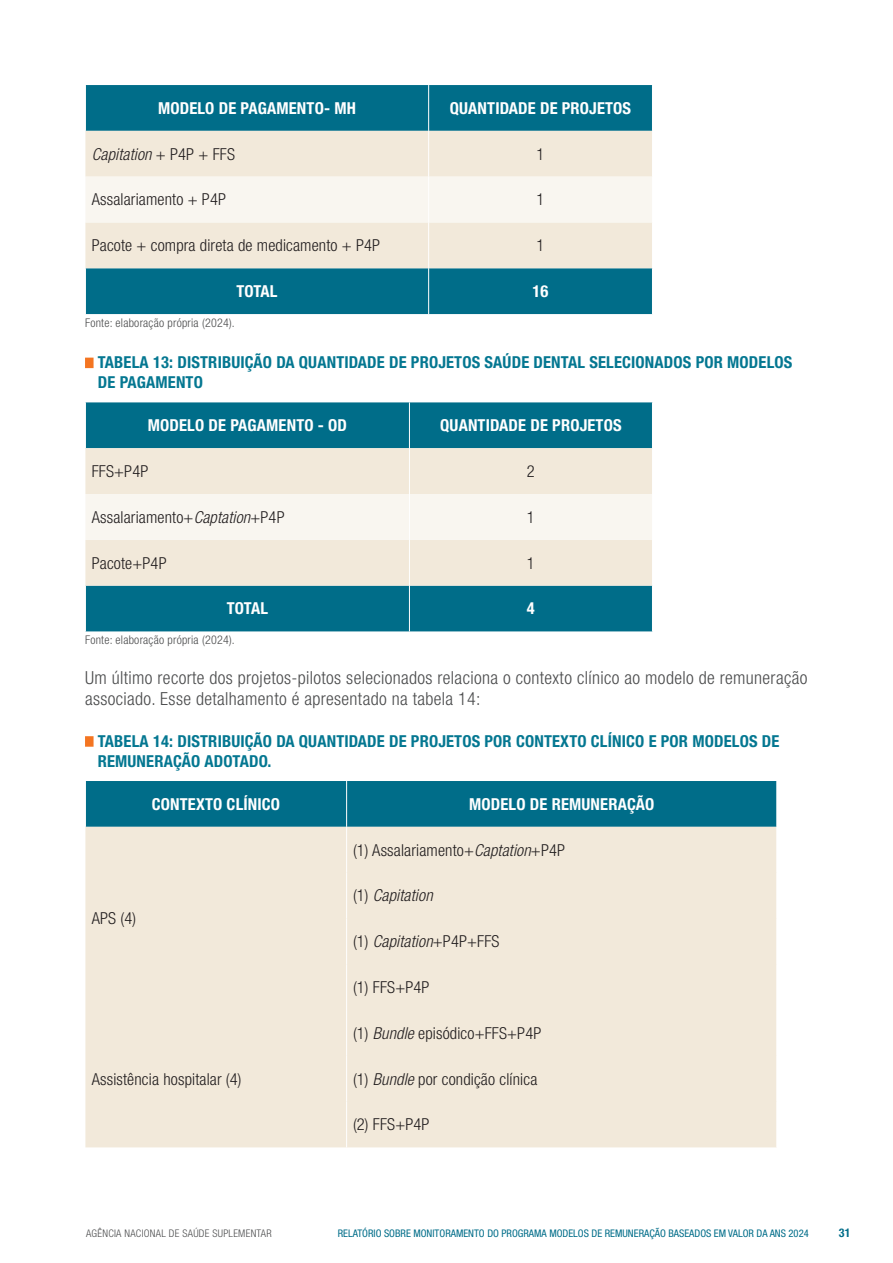
<style>
.page{position:relative;width:893px;height:1263px;background:#fff}
.page>*{position:absolute;margin:0;border:0;box-sizing:border-box;transform-origin:0 0}
.t1{font:300 condensed 18px/21.6px "Helvetica Neue LT Std";letter-spacing:.02em;color:#4b4c4d}
.t2{font:300 condensed 16.5px "Helvetica Neue LT Std";letter-spacing:.01em;color:#231f20}
.t3{font:700 condensed 16.5px/19.8px "Helvetica Neue LT Std";letter-spacing:.01em;color:#047791}
.t4{font:700 condensed 16.5px "Helvetica Neue LT Std";letter-spacing:.01em;color:#fff}
.t5{font:italic 300 condensed 16.5px "Helvetica Neue LT Std";letter-spacing:.01em;color:#231f20}
.t6{font:300 condensed 12px "Helvetica Neue LT Std";letter-spacing:.02em;color:#4b4c4d}
.t7{font:700 condensed 12px "Helvetica Neue LT Std";color:#006d89}
.t8{font:condensed 10.5px "Helvetica Neue LT Std";color:#006d89}
.t9{font:300 condensed 10.5px "Helvetica Neue LT Std";letter-spacing:.025em;color:#4b4c4d}
.s1{font-style:normal}
.s2{font-style:italic}
</style>
<div class="page">
<div style="left:85px;top:358px;width:9px;height:10px;background:#f47521"></div>
<div style="left:85px;top:736px;width:9px;height:11px;background:#f47521"></div>
<div style="left:86px;top:85px;width:566px;height:229px;background:#006d89"></div>
<div style="left:85px;top:131px;width:567px;height:137px;background:#f2e9da"></div>
<div style="left:85px;top:177px;width:567px;height:45px;background:#f9f6f0"></div>
<hr style="left:428px;top:85px;width:1px;height:46px;background:#fff">
<hr style="left:428px;top:131px;width:1px;height:46px;background:#fff">
<hr style="left:428px;top:177px;width:1px;height:45px;background:#fff">
<hr style="left:428px;top:222px;width:1px;height:46px;background:#fff">
<hr style="left:428px;top:268px;width:1px;height:46px;background:#fff">
<div style="left:86px;top:402px;width:566px;height:229px;background:#006d89"></div>
<div style="left:85px;top:448px;width:567px;height:138px;background:#f2e9da"></div>
<div style="left:85px;top:494px;width:567px;height:46px;background:#f9f6f0"></div>
<hr style="left:409px;top:402px;width:1px;height:46px;background:#fff">
<hr style="left:409px;top:448px;width:1px;height:46px;background:#fff">
<hr style="left:409px;top:494px;width:1px;height:46px;background:#fff">
<hr style="left:409px;top:540px;width:1px;height:46px;background:#fff">
<hr style="left:409px;top:586px;width:1px;height:45px;background:#fff">
<div style="left:86px;top:781px;width:690px;height:46px;background:#006d89"></div>
<div style="left:85px;top:827px;width:691px;height:320px;background:#f2e9da"></div>
<hr style="left:346px;top:781px;width:1px;height:46px;background:#fff">
<hr style="left:346px;top:827px;width:1px;height:46px;background:#fff">
<hr style="left:346px;top:873px;width:1px;height:45px;background:#fff">
<hr style="left:346px;top:918px;width:1px;height:46px;background:#fff">
<hr style="left:346px;top:964px;width:1px;height:46px;background:#fff">
<hr style="left:346px;top:1010px;width:1px;height:46px;background:#fff">
<hr style="left:346px;top:1056px;width:1px;height:45px;background:#fff">
<hr style="left:346px;top:1101px;width:1px;height:46px;background:#fff">
<p class="t4" style="left:158px;top:98px;width:199px">MODELO DE PAGAMENTO- MH</p>
<p class="t4" style="left:450px;top:98px;width:183px">QUANTIDADE DE PROJETOS</p>
<p class="t5" style="left:92px;top:144px;width:145px">Capitation <span class="s1">+ P4P + FFS</span></p>
<p class="t2" style="left:537px;top:144px;width:9px">1</p>
<p class="t2" style="left:92px;top:190px;width:136px">Assalariamento + P4P</p>
<p class="t2" style="left:537px;top:190px;width:9px">1</p>
<p class="t2" style="left:92px;top:236px;width:290px">Pacote + compra direta de medicamento + P4P</p>
<p class="t2" style="left:537px;top:236px;width:9px">1</p>
<p class="t4" style="left:236px;top:281px;width:43px">TOTAL</p>
<p class="t4" style="left:533px;top:281px;width:18px">16</p>
<p class="t6" style="left:85px;top:316px;width:151px">Fonte: elaboração própria (2024).</p>
<p class="t3" style="left:98px;top:352px;width:696px">TABELA 13: DISTRIBUIÇÃO DA QUANTIDADE DE PROJETOS SAÚDE DENTAL SELECIONADOS POR MODELOS<br>DE PAGAMENTO</p>
<p class="t4" style="left:148px;top:415px;width:201px">MODELO DE PAGAMENTO - OD</p>
<p class="t4" style="left:440px;top:415px;width:183px">QUANTIDADE DE PROJETOS</p>
<p class="t2" style="left:92px;top:462px;width:58px">FFS+P4P</p>
<p class="t2" style="left:527px;top:462px;width:9px">2</p>
<p class="t2" style="left:92px;top:507px;width:194px">Assalariamento+<span class="s2">Captation</span>+P4P</p>
<p class="t2" style="left:527px;top:507px;width:9px">1</p>
<p class="t2" style="left:92px;top:553px;width:76px">Pacote+P4P</p>
<p class="t2" style="left:527px;top:553px;width:9px">1</p>
<p class="t4" style="left:227px;top:599px;width:43px">TOTAL</p>
<p class="t4" style="left:527px;top:599px;width:9px">4</p>
<p class="t6" style="left:85px;top:633px;width:151px">Fonte: elaboração própria (2024).</p>
<p class="t1" style="left:85px;top:666px;width:724px">Um último recorte dos projetos-pilotos selecionados relaciona o contexto clínico ao modelo de remuneração associado. Esse detalhamento é apresentado na tabela 14:</p>
<p class="t3" style="left:98px;top:731px;width:683px">TABELA 14: DISTRIBUIÇÃO DA QUANTIDADE DE PROJETOS POR CONTEXTO CLÍNICO E POR MODELOS DE<br>REMUNERAÇÃO ADOTADO.</p>
<p class="t4" style="left:152px;top:794px;width:130px">CONTEXTO CLÍNICO</p>
<p class="t4" style="left:469px;top:794px;width:187px">MODELO DE REMUNERAÇÃO</p>
<p class="t2" style="left:92px;top:909px;width:46px">APS (4)</p>
<p class="t2" style="left:92px;top:1069px;width:151px">Assistência hospitalar (4)</p>
<p class="t2" style="left:353px;top:840px;width:214px">(1) Assalariamento+<span class="s2">Captation</span>+P4P</p>
<p class="t5" style="left:353px;top:886px;width:81px"><span class="s1">(1)</span> Capitation</p>
<p class="t2" style="left:353px;top:932px;width:148px">(1) <span class="s2">Capitation</span>+P4P+FFS</p>
<p class="t2" style="left:353px;top:978px;width:78px">(1) FFS+P4P</p>
<p class="t2" style="left:353px;top:1023px;width:190px">(1) <span class="s2">Bundle</span> episódico+FFS+P4P</p>
<p class="t2" style="left:353px;top:1069px;width:186px">(1) <span class="s2">Bundle</span> por condição clínica</p>
<p class="t2" style="left:353px;top:1115px;width:78px">(2) FFS+P4P</p>
<p class="t9" style="left:86px;top:1227px;width:187px">AGÊNCIA NACIONAL DE SAÚDE SUPLEMENTAR</p>
<p class="t8" style="left:338px;top:1227px;width:472px">RELATÓRIO SOBRE MONITORAMENTO DO PROGRAMA MODELOS DE REMUNERAÇÃO BASEADOS EM VALOR DA ANS 2024</p>
<p class="t7" style="left:839px;top:1225px;width:13px">31</p>
</div>
